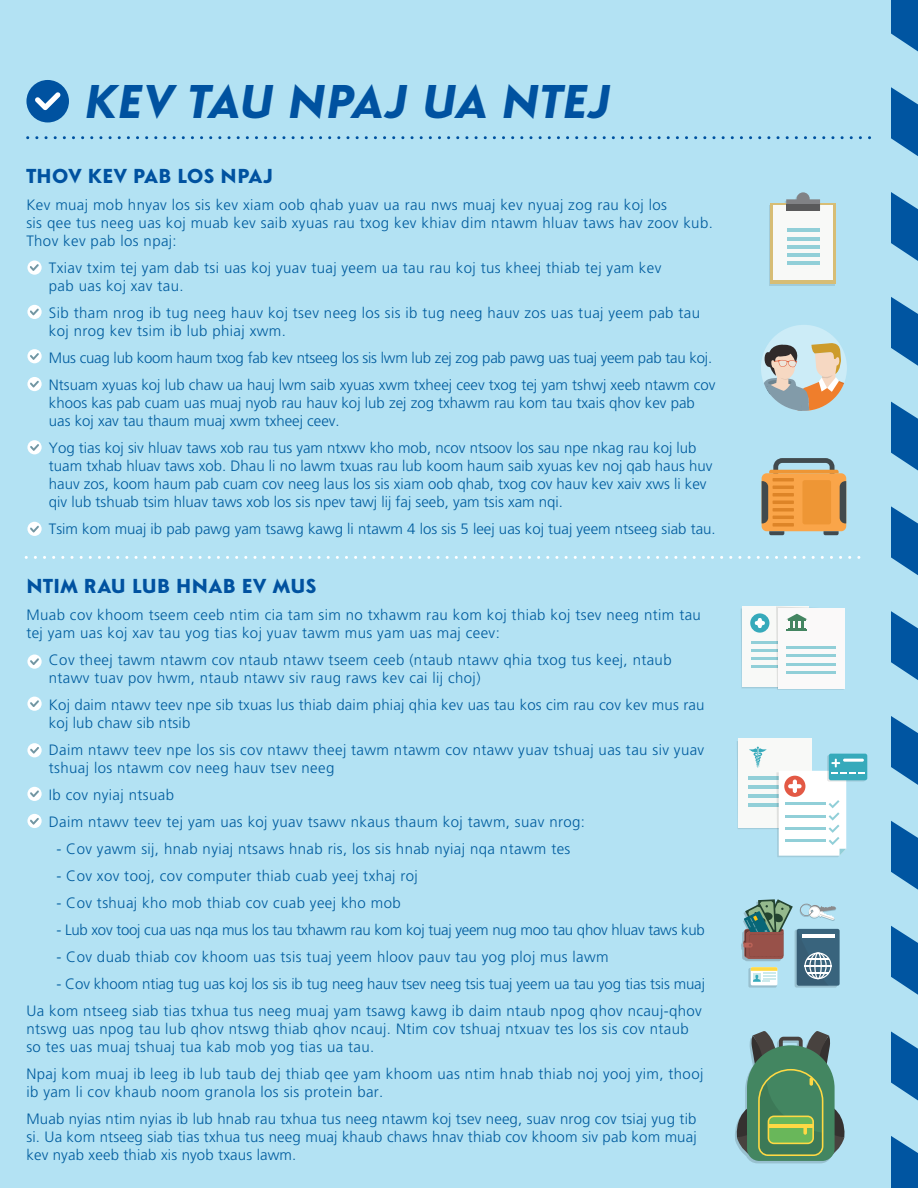
<style>
.page{position:relative;width:918px;height:1188px;background:#b3e2f3}
.page>*{position:absolute;margin:0;border:0;box-sizing:border-box;transform-origin:0 0}
.t1{font:italic 800 49.2px "Simplo";letter-spacing:.015em;color:#0052a0}
.t2{font:800 21px "Simplo";letter-spacing:.025em;color:#0052a0}
.t3{font:300 15px/18px "Frutiger";letter-spacing:.025em;color:#005c9e}
.t4{font:300 15px/18px "Frutiger";color:#005c9e}
.t5{font:300 15px "Frutiger";letter-spacing:-.015em;color:#005c9e}
.t6{font:300 15px "Frutiger";letter-spacing:-.01em;color:#005c9e}
</style>
<div class="page">
<svg style="left:26px;top:556px;width:834px;height:3px"></svg>
<svg style="left:28px;top:136px;width:842px;height:3px"></svg>
<div style="left:26px;top:80px;width:43px;height:42px;background:#0052a0;border-radius:50%"></div>
<svg style="left:35px;top:92px;width:26px;height:18px"></svg>
<svg style="left:27px;top:260px;width:15px;height:15px"></svg>
<svg style="left:27px;top:305px;width:15px;height:14px"></svg>
<svg style="left:27px;top:349px;width:15px;height:14px"></svg>
<svg style="left:27px;top:377px;width:15px;height:14px"></svg>
<svg style="left:27px;top:440px;width:15px;height:14px"></svg>
<svg style="left:27px;top:522px;width:15px;height:14px"></svg>
<svg style="left:27px;top:655px;width:15px;height:14px"></svg>
<svg style="left:27px;top:697px;width:15px;height:14px"></svg>
<svg style="left:27px;top:743px;width:15px;height:14px"></svg>
<svg style="left:27px;top:787px;width:15px;height:14px"></svg>
<svg style="left:27px;top:814px;width:15px;height:14px"></svg>
<svg style="left:735px;top:1031px;width:110px;height:132px"></svg>
<svg style="left:741px;top:606px;width:103px;height:84px;background:#e6f0f0"></svg>
<hr style="left:786px;top:646px;width:50px;height:3px;background:#91cfd8">
<hr style="left:786px;top:654px;width:50px;height:3px;background:#91cfd8">
<hr style="left:786px;top:663px;width:50px;height:2px;background:#91cfd8">
<hr style="left:786px;top:671px;width:50px;height:3px;background:#91cfd8">
<div style="left:761px;top:325px;width:86px;height:86px;background:#ccecf7;border-radius:50%"></div>
<svg style="left:761px;top:343px;width:86px;height:68px"></svg>
<div style="left:769px;top:205px;width:66px;height:81px;background:#a1ccdb"></div>
<div style="left:770px;top:204px;width:66px;height:80px;background:#d7bd75"></div>
<div style="left:773px;top:205px;width:60px;height:74px;background:#f8f9f7"></div>
<svg style="left:785px;top:192px;width:35px;height:19px"></svg>
<div style="left:786px;top:204px;width:34px;height:6px;background:#5a5a5b"></div>
<hr style="left:787px;top:229px;width:32px;height:3px;background:#91cfd8">
<hr style="left:787px;top:237px;width:32px;height:3px;background:#91cfd8">
<hr style="left:787px;top:245px;width:32px;height:3px;background:#91cfd8">
<hr style="left:787px;top:253px;width:32px;height:4px;background:#91cfd8">
<hr style="left:787px;top:262px;width:32px;height:3px;background:#91cfd8">
<div style="left:762px;top:473px;width:84px;height:58px;background:#faa549;border-radius:5px"></div>
<svg style="left:773px;top:523px;width:21px;height:4px"></svg>
<div style="left:802px;top:480px;width:29px;height:44px;background:#ee9635;border-radius:2px"></div>
<svg style="left:769px;top:531px;width:15px;height:4px"></svg>
<svg style="left:824px;top:531px;width:15px;height:4px"></svg>
<svg style="left:762px;top:458px;width:84px;height:65px"></svg>
<svg style="left:891px;top:1031px;width:27px;height:70px"></svg>
<svg style="left:891px;top:1136px;width:27px;height:52px"></svg>
<svg style="left:891px;top:926px;width:27px;height:69px"></svg>
<svg style="left:891px;top:821px;width:27px;height:69px"></svg>
<svg style="left:891px;top:716px;width:27px;height:69px"></svg>
<svg style="left:891px;top:611px;width:27px;height:69px"></svg>
<svg style="left:891px;top:506px;width:27px;height:69px"></svg>
<svg style="left:891px;top:402px;width:27px;height:69px"></svg>
<svg style="left:891px;top:297px;width:27px;height:69px"></svg>
<svg style="left:891px;top:192px;width:27px;height:69px"></svg>
<svg style="left:891px;top:87px;width:27px;height:69px"></svg>
<svg style="left:891px;top:0;width:27px;height:52px"></svg>
<div style="left:829px;top:754px;width:38px;height:26px;background:#36aabb;border-radius:2px"></div>
<svg style="left:737px;top:740px;width:128px;height:117px"></svg>
<div style="left:795px;top:930px;width:42px;height:58px;background:#98c0cf;border-radius:2px"></div>
<div style="left:797px;top:929px;width:43px;height:57px;background:#39647d;border-radius:2px"></div>
<div style="left:748px;top:968px;width:29px;height:20px;background:#98c0cf;border-radius:2px"></div>
<svg style="left:741px;top:899px;width:95px;height:87px"></svg>
<h1 class="t1" style="left:85px;top:72px;width:527px">KEV TAU NPAJ UA NTEJ</h1>
<h3 class="t2" style="left:26px;top:163px;width:248px">THOV KEV PAB LOS NPAJ</h3>
<p class="t3" style="left:26px;top:196px;width:688px">Kev muaj mob hnyav los sis kev xiam oob qhab yuav ua rau nws muaj kev nyuaj zog rau koj los<br>sis qee tus neeg uas koj muab kev saib xyuas rau txog kev khiav dim ntawm hluav taws hav zoov kub.<br>Thov kev pab los npaj:</p>
<p class="t3" style="left:49px;top:259px;width:614px">Txiav txim tej yam dab tsi uas koj yuav tuaj yeem ua tau rau koj tus kheej thiab tej yam kev pab uas koj xav tau.</p>
<p class="t3" style="left:49px;top:304px;width:653px">Sib tham nrog ib tug neeg hauv koj tsev neeg los sis ib tug neeg hauv zos uas tuaj yeem pab tau koj nrog kev tsim ib lub phiaj xwm.</p>
<p class="t5" style="left:49px;top:349px;width:665px">Mus cuag lub koom haum txog fab kev ntseeg los sis lwm lub zej zog pab pawg uas tuaj yeem pab tau koj.</p>
<p class="t4" style="left:49px;top:376px;width:668px">Ntsuam xyuas koj lub chaw ua hauj lwm saib xyuas xwm txheej ceev txog tej yam tshwj xeeb ntawm cov khoos kas pab cuam uas muaj nyob rau hauv koj lub zej zog txhawm rau kom tau txais qhov kev pab uas koj xav tau thaum muaj xwm txheej ceev.</p>
<p class="t4" style="left:49px;top:439px;width:665px">Yog tias koj siv hluav taws xob rau tus yam ntxwv kho mob, ncov ntsoov los sau npe nkag rau koj lub tuam txhab hluav taws xob. Dhau li no lawm txuas rau lub koom haum saib xyuas kev noj qab haus huv hauv zos, koom haum pab cuam cov neeg laus los sis xiam oob qhab, txog cov hauv kev xaiv xws li kev qiv lub tshuab tsim hluav taws xob los sis npev tawj lij faj seeb, yam tsis xam nqi.</p>
<p class="t4" style="left:49px;top:520px;width:668px">Tsim kom muaj ib pab pawg yam tsawg kawg li ntawm 4 los sis 5 leej uas koj tuaj yeem ntseeg siab tau.</p>
<h3 class="t2" style="left:26px;top:573px;width:291px">NTIM RAU LUB HNAB EV MUS</h3>
<p class="t3" style="left:26px;top:606px;width:676px">Muab cov khoom tseem ceeb ntim cia tam sim no txhawm rau kom koj thiab koj tsev neeg ntim tau tej yam uas koj xav tau yog tias koj yuav tawm mus yam uas maj ceev:</p>
<p class="t3" style="left:49px;top:651px;width:624px">Cov theej tawm ntawm cov ntaub ntawv tseem ceeb (ntaub ntawv qhia txog tus keej, ntaub ntawv tuav pov hwm, ntaub ntawv siv raug raws kev cai lij choj)</p>
<p class="t3" style="left:49px;top:696px;width:657px">Koj daim ntawv teev npe sib txuas lus thiab daim phiaj qhia kev uas tau kos cim rau cov kev mus rau koj lub chaw sib ntsib</p>
<p class="t3" style="left:49px;top:741px;width:657px">Daim ntawv teev npe los sis cov ntawv theej tawm ntawm cov ntawv yuav tshuaj uas tau siv yuav tshuaj los ntawm cov neeg hauv tsev neeg</p>
<p class="t3" style="left:49px;top:786px;width:127px">Ib cov nyiaj ntsuab</p>
<p class="t3" style="left:49px;top:813px;width:538px">Daim ntawv teev tej yam uas koj yuav tsawv nkaus thaum koj tawm, suav nrog:</p>
<p class="t3" style="left:56px;top:840px;width:516px">- Cov yawm sij, hnab nyiaj ntsaws hnab ris, los sis hnab nyiaj nqa ntawm tes</p>
<p class="t3" style="left:56px;top:867px;width:363px">- Cov xov tooj, cov computer thiab cuab yeej txhaj roj</p>
<p class="t3" style="left:56px;top:894px;width:346px">- Cov tshuaj kho mob thiab cov cuab yeej kho mob</p>
<p class="t5" style="left:56px;top:921px;width:650px">- Lub xov tooj cua uas nqa mus los tau txhawm rau kom koj tuaj yeem nug moo tau qhov hluav taws kub</p>
<p class="t3" style="left:56px;top:948px;width:554px">- Cov duab thiab cov khoom uas tsis tuaj yeem hloov pauv tau yog ploj mus lawm</p>
<p class="t6" style="left:56px;top:975px;width:650px">- Cov khoom ntiag tug uas koj los sis ib tug neeg hauv tsev neeg tsis tuaj yeem ua tau yog tias tsis muaj</p>
<p class="t3" style="left:26px;top:1002px;width:677px">Ua kom ntseeg siab tias txhua tus neeg muaj yam tsawg kawg ib daim ntaub npog qhov ncauj-qhov ntswg uas npog tau lub qhov ntswg thiab qhov ncauj. Ntim cov tshuaj ntxuav tes los sis cov ntaub so tes uas muaj tshuaj tua kab mob yog tias ua tau.</p>
<p class="t3" style="left:26px;top:1065px;width:678px">Npaj kom muaj ib leeg ib lub taub dej thiab qee yam khoom uas ntim hnab thiab noj yooj yim, thooj ib yam li cov khaub noom granola los sis protein bar.</p>
<p class="t3" style="left:26px;top:1110px;width:672px;text-align:justify">Muab nyias ntim nyias ib lub hnab rau txhua tus neeg ntawm koj tsev neeg, suav nrog cov tsiaj yug tib si. Ua kom ntseeg siab tias txhua tus neeg muaj khaub chaws hnav thiab cov khoom siv pab kom muaj kev nyab xeeb thiab xis nyob txaus lawm.</p>
</div>
